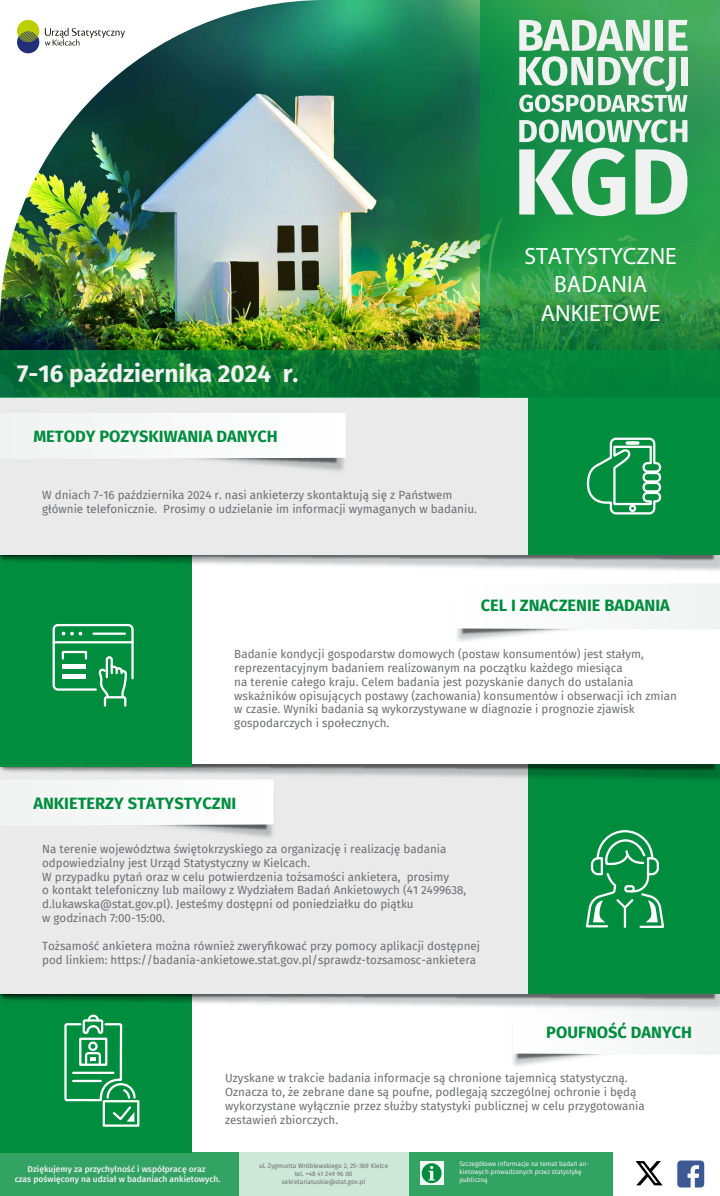
<style>
.page{position:relative;width:720px;height:1196px;background:#fff}
.page>*{position:absolute;margin:0;border:0;box-sizing:border-box;transform-origin:0 0}
.t1{font:700 24.4px "Fira Sans";color:#f0f1f1}
.t2{font:23.6px/28.3px "Myriad Pro";color:#fff;text-align:center}
.t3{font:700 16.4px "Fira Sans";color:#008d3e}
.t4{font:11.6px/13.9px "Fira Sans";color:#6d6e71}
.t5{font:500 8.48px/10.2px "Fira Sans";color:#f0f1f1;text-align:center}
.t6{font:6.44px/7.8px "Fira Sans";color:#f0f1f1}
.t7{font:6.4px/7.7px "Fira Sans";color:#6d6e71;text-align:center}
</style>
<div class="page">
<div style="left:0;top:994px;width:192px;height:158px;background:#008d3e"></div>
<img style="left:513px;top:1055px;width:83px;height:11px">
<svg style="left:513px;top:1031px;width:207px;height:24px"></svg>
<div style="left:103px;top:1100px;width:36px;height:26px;border:2px solid #fff"></div>
<svg style="left:105px;top:1083px;width:32px;height:39px"></svg>
<svg style="left:64px;top:1031px;width:59px;height:71px"></svg>
<div style="left:79px;top:1037px;width:28px;height:29px;border:2px solid #fff"></div>
<hr style="left:73px;top:1071px;width:40px;height:3px;background:#fff">
<hr style="left:73px;top:1080px;width:28px;height:2px;background:#fff">
<div style="left:88px;top:1041px;width:10px;height:10px;border:2px solid #fff;border-radius:50%"></div>
<svg style="left:84px;top:1051px;width:18px;height:16px"></svg>
<img style="left:64px;top:1013px;width:656px;height:18px">
<img style="left:0;top:994px;width:720px;height:19px">
<div style="left:0;top:764px;width:528px;height:230px;background:#eaeaea"></div>
<div style="left:528px;top:764px;width:192px;height:230px;background:#008d3e"></div>
<img style="left:162px;top:826px;width:111px;height:12px">
<div style="left:54px;top:801px;width:219px;height:25px;background:#f9f9f9"></div>
<div style="left:54px;top:783px;width:220px;height:18px;background:#f9fafa"></div>
<img style="left:0;top:764px;width:456px;height:19px">
<div style="left:0;top:554px;width:192px;height:213px;background:#008d3e"></div>
<svg style="left:586px;top:830px;width:79px;height:98px"></svg>
<img style="left:1px;top:0;width:480px;height:350px">
<img style="left:0;top:555px;width:456px;height:12px">
<div style="left:0;top:397px;width:528px;height:158px;background:#eaeaea"></div>
<div style="left:0;top:1152px;width:238px;height:44px;background:#33a364"></div>
<div style="left:409px;top:1152px;width:203px;height:44px;background:#33a364"></div>
<div style="left:238px;top:1152px;width:171px;height:44px;background:#cde8d9"></div>
<svg style="left:677px;top:1160px;width:27px;height:27px"></svg>
<svg style="left:481px;top:0;width:239px;height:350px;background:#269648"></svg>
<svg style="left:0;top:350px;width:720px;height:47px;background:#077835"></svg>
<img style="left:0;top:0;width:326px;height:319px">
<svg style="left:45px;top:28px;width:80px;height:18px"></svg>
<div style="left:17px;top:31px;width:22px;height:22px;background:#212e79;border-radius:50%"></div>
<svg style="left:17px;top:20px;width:22px;height:22px"></svg>
<div style="left:528px;top:397px;width:192px;height:158px;background:#008d3e"></div>
<img style="left:197px;top:459px;width:147px;height:12px">
<div style="left:68px;top:413px;width:278px;height:46px;background:#f9fafa"></div>
<svg style="left:456px;top:437px;width:264px;height:342px"></svg>
<svg style="left:636px;top:1161px;width:27px;height:24px"></svg>
<svg style="left:420px;top:1161px;width:23px;height:23px"></svg>
<div style="left:422px;top:1163px;width:20px;height:20px;background:#008d3e;border-radius:50%"></div>
<svg style="left:428px;top:1166px;width:7px;height:14px"></svg>
<svg style="left:519px;top:20px;width:168px;height:92px"></svg>
<svg style="left:519px;top:120px;width:168px;height:96px"></svg>
<svg style="left:52px;top:623px;width:82px;height:84px"></svg>
<div style="left:62px;top:651px;width:25px;height:9px;border:2px solid #fff"></div>
<div style="left:63px;top:664px;width:23px;height:5px;background:#fff"></div>
<hr style="left:63px;top:674px;width:23px;height:4px;background:#fff">
<h1 class="t1" style="left:17px;top:353px;width:283px">7-16 października 2024 r.</h1>
<h3 class="t3" style="left:33px;top:422px;width:246px">METODY POZYSKIWANIA DANYCH</h3>
<p class="t4" style="left:42px;top:488px;width:436px">W dniach 7-16 października 2024 r. nasi ankieterzy skontaktują się z Państwem głównie telefonicznie. Prosimy o udzielanie im informacji wymaganych w badaniu.</p>
<h2 class="t2" style="left:524px;top:242px;width:154px">STATYSTYCZNE<br>BADANIA<br>ANKIETOWE</h2>
<h3 class="t3" style="left:481px;top:592px;width:191px">CEL I ZNACZENIE BADANIA</h3>
<p class="t4" style="left:234px;top:646px;width:444px">Badanie kondycji gospodarstw domowych (postaw konsumentów) jest stałym, reprezentacyjnym badaniem realizowanym na początku każdego miesiąca<br>na terenie całego kraju. Celem badania jest pozyskanie danych do ustalania wskaźników opisujących postawy (zachowania) konsumentów i obserwacji ich zmian w czasie. Wyniki badania są wykorzystywane w diagnozie i prognozie zjawisk gospodarczych i społecznych.</p>
<h3 class="t3" style="left:33px;top:789px;width:205px">ANKIETERZY STATYSTYCZNI</h3>
<p class="t4" style="left:42px;top:841px;width:426px">Na terenie województwa świętokrzyskiego za organizację i realizację badania odpowiedzialny jest Urząd Statystyczny w Kielcach.<br>W przypadku pytań oraz w celu potwierdzenia tożsamości ankietera, prosimy<br>o kontakt telefoniczny lub mailowy z Wydziałem Badań Ankietowych (41 2499638, d.lukawska@stat.gov.pl). Jesteśmy dostępni od poniedziałku do piątku<br>w godzinach 7:00-15:00.</p>
<p class="t4" style="left:42px;top:939px;width:440px">Tożsamość ankietera można również zweryfikować przy pomocy aplikacji dostępnej pod linkiem: https://badania-ankietowe.stat.gov.pl/sprawdz-tozsamosc-ankietera</p>
<h3 class="t3" style="left:546px;top:1018px;width:148px">POUFNOŚĆ DANYCH</h3>
<p class="t4" style="left:225px;top:1071px;width:421px">Uzyskane w trakcie badania informacje są chronione tajemnicą statystyczną.<br>Oznacza to, że zebrane dane są poufne, podlegają szczególnej ochronie i będą wykorzystane wyłącznie przez służby statystyki publicznej w celu przygotowania zestawień zbiorczych.</p>
<p class="t5" style="left:15px;top:1163px;width:207px">Dziękujemy za przychylność i współpracę oraz<br>czas poświęcony na udział w badaniach ankietowych.</p>
<p class="t7" style="left:259px;top:1162px;width:131px">ul. Zygmunta Wróblewskiego 2, 25-369 Kielce tel. +48 41 249 96 00 sekretariatuskie@stat.gov.pl</p>
<p class="t6" style="left:459px;top:1160px;width:131px">Szczegółowe informacje na temat badań an&shy;kietowych prowadzonych przez statystykę publiczną</p>
</div>
